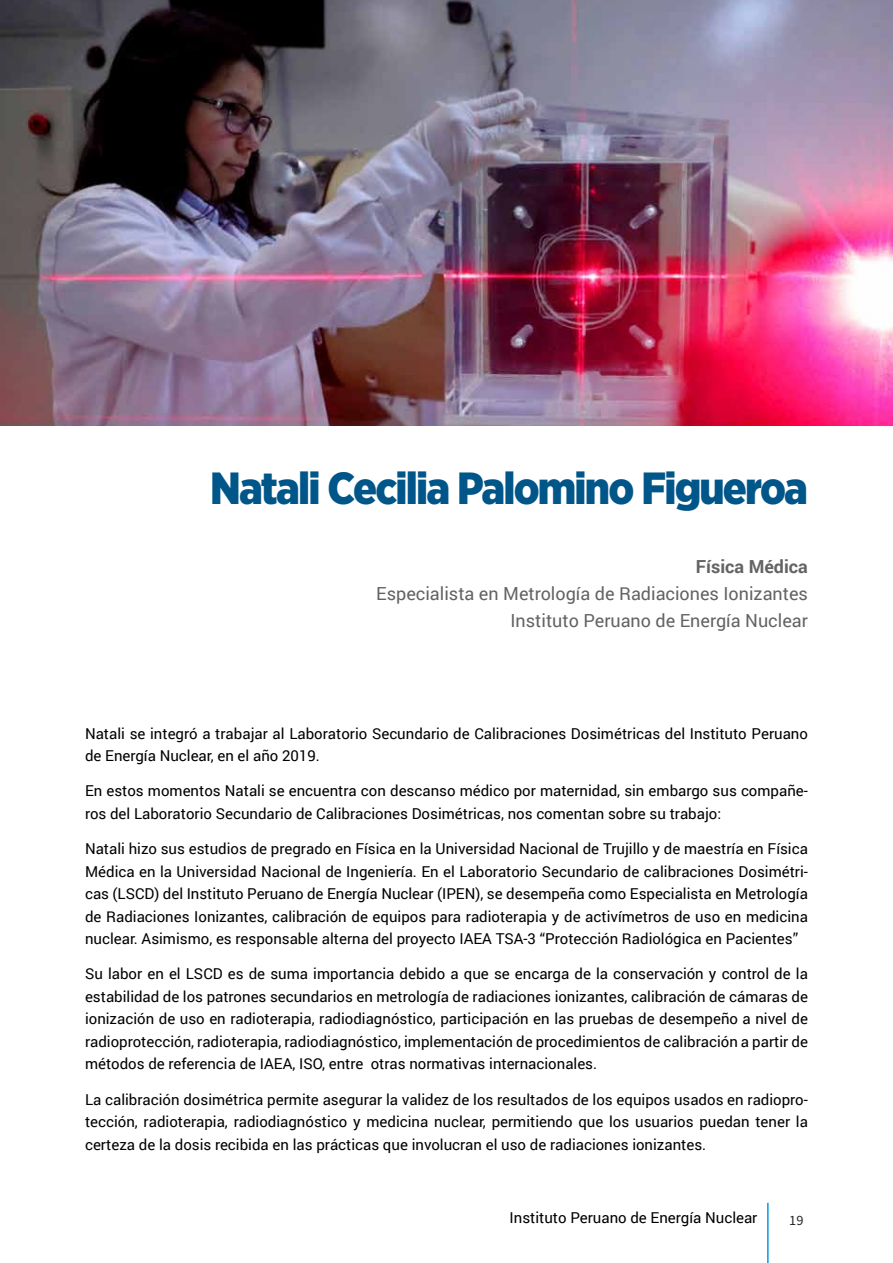
<style>
.page{position:relative;width:893px;height:1263px;background:#fff}
.page>*{position:absolute;margin:0;border:0;box-sizing:border-box;transform-origin:0 0}
.t1{font:900 45px "Gotham Narrow";letter-spacing:-.04em;color:#005689}
.t2{font:18px/27px "Roboto";color:#646363;text-align:right}
.t3{font:700 18px "Roboto";color:#646363}
.t4{font:15px/22.5px "Roboto";color:#000;text-align:justify}
.t5{font:14.25px "Source Sans Pro";color:#282827}
</style>
<div class="page">
<img style="left:0;top:0;width:893px;height:425px">
<hr style="left:767px;top:1203px;width:2px;height:60px;background:#009fe3">
<h1 class="t1" style="left:210px;top:458px;width:599px">Natali Cecilia Palomino Figueroa</h1>
<p class="t3" style="left:696px;top:554px;width:114px">Física Médica</p>
<p class="t2" style="left:376px;top:580px;width:433px">Especialista en Metrología de Radiaciones Ionizantes<br>Instituto Peruano de Energía Nuclear</p>
<p class="t4" style="left:85px;top:721px;width:724px">Natali se integró a trabajar al Laboratorio Secundario de Calibraciones Dosimétricas del Instituto Peruano de Energía Nuclear, en el año 2019.</p>
<p class="t4" style="left:85px;top:779px;width:724px">En estos momentos Natali se encuentra con descanso médico por maternidad, sin embargo sus compañe&shy;ros del Laboratorio Secundario de Calibraciones Dosimétricas, nos comentan sobre su trabajo:</p>
<p class="t4" style="left:85px;top:837px;width:724px">Natali hizo sus estudios de pregrado en Física en la Universidad Nacional de Trujillo y de maestría en Física Médica en la Universidad Nacional de Ingeniería. En el Laboratorio Secundario de calibraciones Dosimétri&shy;cas (LSCD) del Instituto Peruano de Energía Nuclear (IPEN), se desempeña como Especialista en Metrología de Radiaciones Ionizantes, calibración de equipos para radioterapia y de activímetros de uso en medicina nuclear. Asimismo, es responsable alterna del proyecto IAEA TSA-3 “Protección Radiológica en Pacientes”</p>
<p class="t4" style="left:85px;top:962px;width:724px">Su labor en el LSCD es de suma importancia debido a que se encarga de la conservación y control de la estabilidad de los patrones secundarios en metrología de radiaciones ionizantes, calibración de cámaras de ionización de uso en radioterapia, radiodiagnóstico, participación en las pruebas de desempeño a nivel de radioprotección, radioterapia, radiodiagnóstico, implementación de procedimientos de calibración a partir de métodos de referencia de IAEA, ISO, entre otras normativas internacionales.</p>
<p class="t4" style="left:85px;top:1087px;width:724px">La calibración dosimétrica permite asegurar la validez de los resultados de los equipos usados en radiopro&shy;tección, radioterapia, radiodiagnóstico y medicina nuclear, permitiendo que los usuarios puedan tener la certeza de la dosis recibida en las prácticas que involucran el uso de radiaciones ionizantes.</p>
<p class="t4" style="left:510px;top:1206px;width:249px">Instituto Peruano de Energía Nuclear</p>
<p class="t5" style="left:789px;top:1211px;width:16px">19</p>
</div>
